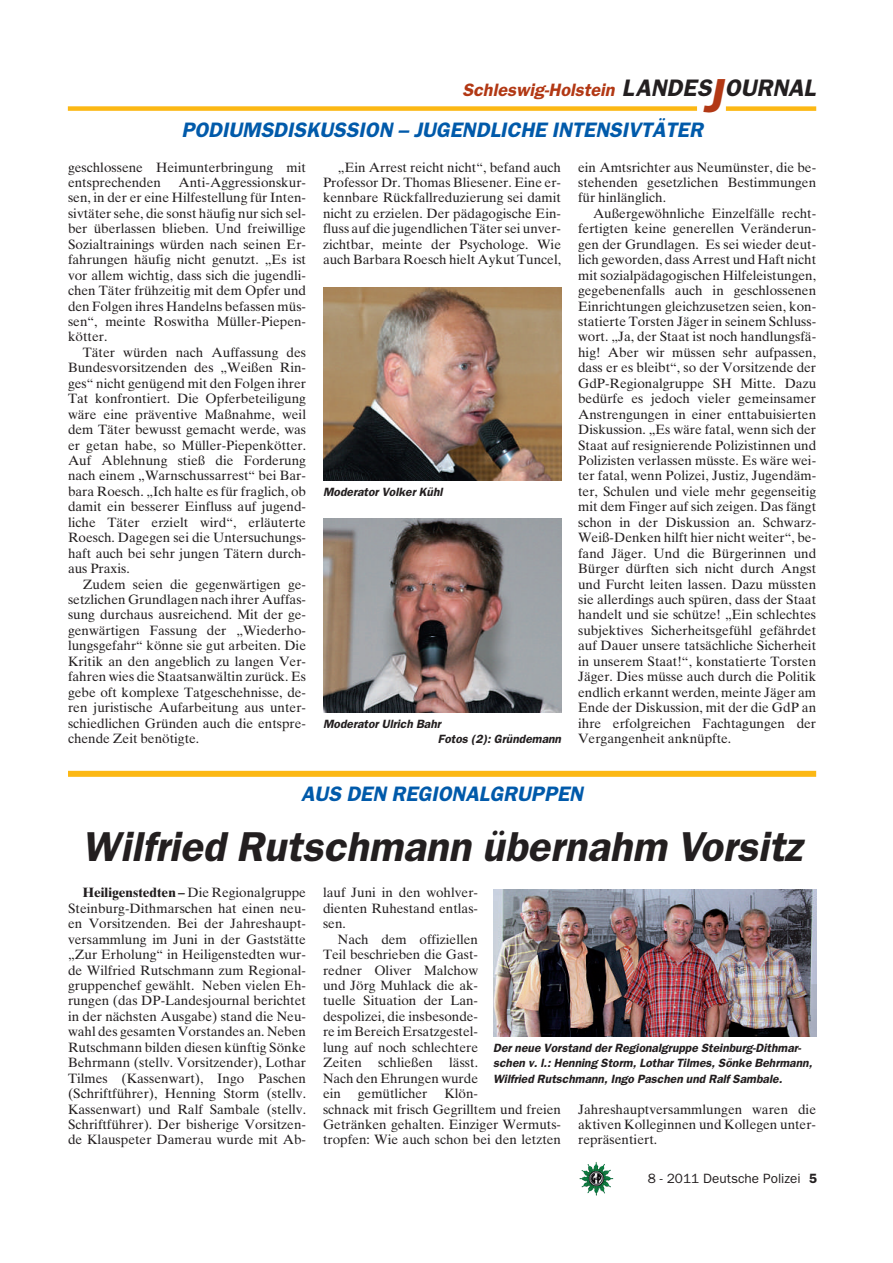
<style>
.page{position:relative;width:893px;height:1263px;background:#fff}
.page>*{position:absolute;margin:0;border:0;box-sizing:border-box;transform-origin:0 0}
.t1{font:42px "Franklin Gothic Demi Oblique OV LRVGMB";color:#231f20}
.t2{font:24px "Franklin Gothic Demi Oblique OV LRVGMB";color:#231f20}
.t3{font:21px "Franklin Gothic Demi Oblique OV LRVGMB";color:#015aaa}
.t4{font:18px "Franklin Gothic Demi Oblique OV LRVGMB";color:#b23814}
.t5{font:13.5px/15.5px "Times Ten Roman OV GRVGMB";color:#231f20;text-align:justify}
.t6{font:13.5px "Franklin Gothic Book OV CRVGMB";color:#231f20}
.t7{font:12px/15.5px "Franklin Gothic Demi Oblique OV LRVGMB";color:#231f20}
.s1{font-size:48px;color:#b23814}
.s2{font-family:"Times Ten Bold OV IRVGMB"}
.s3{font-family:"Franklin Gothic Demi OV DRVGMB"}
</style>
<div class="page">
<img style="left:581px;top:1164px;width:32px;height:32px">
<div style="left:68px;top:106px;width:629px;height:5px;background:#fcb814"></div>
<div style="left:726px;top:106px;width:90px;height:5px;background:#fcb814"></div>
<div style="left:68px;top:771px;width:748px;height:6px;background:#fcb814"></div>
<img style="left:493px;top:890px;width:323px;height:146px">
<img style="left:323px;top:287px;width:238px;height:193px">
<img style="left:323px;top:519px;width:238px;height:193px">
<h2 class="t2" style="left:622px;top:79px;width:195px">LANDES<span class="s1">J</span> OURNAL</h2>
<h3 class="t4" style="left:462px;top:83px;width:154px">Schleswig-Holstein</h3>
<h3 class="t3" style="left:181px;top:121px;width:523px">PODIUMSDISKUSSION – JUGENDLICHE INTENSIVTÄTER</h3>
<p class="t5" style="left:68px;top:161px;width:240px">geschlossene Heimunterbringung mit entsprechenden</p>
<p class="t5" style="left:68px;top:176px;width:240px;text-indent:110px">Anti-Aggressionskur&shy;sen, in der er eine Hilfestellung für Inten&shy;sivtäter sehe, die sonst häufig nur sich sel&shy;ber überlassen blieben. Und freiwillige Sozialtrainings würden nach seinen Er&shy;fahrungen häufig nicht genutzt. „Es ist vor allem wichtig, dass sich die jugendli&shy;chen Täter frühzeitig mit dem Opfer und den Folgen ihres Handelns befassen müs&shy;sen“, meinte Roswitha Müller-Piepen&shy;kötter.</p>
<p class="t5" style="left:68px;top:346px;width:240px;text-indent:15px">Täter würden nach Auffassung des Bundesvorsitzenden des „Weißen Rin&shy;ges“ nicht genügend mit den Folgen ihrer Tat konfrontiert. Die Opferbeteiligung wäre eine präventive Maßnahme, weil dem Täter bewusst gemacht werde, was er getan habe, so Müller-Piepenkötter.<br>Auf Ablehnung stieß die Forderung nach einem „Warnschussarrest“ bei Bar&shy;bara Roesch. „Ich halte es für fraglich, ob damit ein besserer Einfluss auf jugend&shy;liche Täter erzielt wird“, erläuterte Roesch. Dagegen sei die Untersuchungs&shy;haft auch bei sehr jungen Tätern durch&shy;aus Praxis.</p>
<p class="t5" style="left:68px;top:578px;width:240px;text-indent:15px">Zudem seien die gegenwärtigen ge&shy;setzlichen Grundlagen nach ihrer Auffas&shy;sung durchaus ausreichend. Mit der ge&shy;genwärtigen Fassung der „Wiederho&shy;lungsgefahr“ könne sie gut arbeiten. Die Kritik an den angeblich zu langen Ver&shy;fahren wies die Staatsanwältin zurück. Es gebe oft komplexe Tatgeschehnisse, de&shy;ren juristische Aufarbeitung aus unter&shy;schiedlichen Gründen auch die entspre&shy;chende Zeit benötigte.</p>
<p class="t5" style="left:323px;top:161px;width:240px;text-indent:15px">„Ein Arrest reicht nicht“, befand auch Professor Dr. Thomas Bliesener. Eine er&shy;kennbare Rückfallreduzierung sei damit nicht zu erzielen. Der pädagogische Ein&shy;fluss auf die jugendlichen Täter sei unver&shy;zichtbar, meinte der Psychologe. Wie auch Barbara Roesch hielt Aykut Tuncel,</p>
<p class="t5" style="left:578px;top:161px;width:240px">ein Amtsrichter aus Neumünster, die be&shy;stehenden gesetzlichen Bestimmungen für hinlänglich.</p>
<p class="t5" style="left:578px;top:207px;width:240px;text-indent:15px">Außergewöhnliche Einzelfälle recht&shy;fertigten keine generellen Veränderun&shy;gen der Grundlagen. Es sei wieder deut&shy;lich geworden, dass Arrest und Haft nicht mit sozialpädagogischen Hilfeleistungen, gegebenenfalls auch in geschlossenen Einrichtungen gleichzusetzen seien, kon&shy;statierte Torsten Jäger in seinem Schluss&shy;wort. „Ja, der Staat ist noch handlungsfä&shy;hig! Aber wir müssen sehr aufpassen, dass er es bleibt“, so der Vorsitzende der GdP-Regionalgruppe SH Mitte. Dazu bedürfe es jedoch vieler gemeinsamer Anstrengungen in einer enttabuisierten Diskussion. „Es wäre fatal, wenn sich der Staat auf resignierende Polizistinnen und Polizisten verlassen müsste. Es wäre wei&shy;ter fatal, wenn Polizei, Justiz, Jugendäm&shy;ter, Schulen und viele mehr gegenseitig mit dem Finger auf sich zeigen. Das fängt schon in der Diskussion an. Schwarz-Weiß-Denken hilft hier nicht weiter“, be&shy;fand Jäger. Und die Bürgerinnen und Bürger dürften sich nicht durch Angst und Furcht leiten lassen. Dazu müssten sie allerdings auch spüren, dass der Staat handelt und sie schütze! „Ein schlechtes subjektives Sicherheitsgefühl gefährdet auf Dauer unsere tatsächliche Sicherheit in unserem Staat!“, konstatierte Torsten Jäger. Dies müsse auch durch die Politik endlich erkannt werden, meinte Jäger am Ende der Diskussion, mit der die GdP an ihre erfolgreichen Fachtagungen der Vergangenheit anknüpfte.</p>
<p class="t7" style="left:323px;top:485px;width:121px">Moderator Volker Kühl</p>
<p class="t7" style="left:438px;top:716px;width:125px;text-indent:-115px">Moderator Ulrich Bahr<br>Fotos (2): Gründemann</p>
<h3 class="t3" style="left:301px;top:785px;width:283px">AUS DEN REGIONALGRUPPEN</h3>
<h1 class="t1" style="left:82px;top:831px;width:722px">Wilfried Rutschmann übernahm Vorsitz</h1>
<p class="t5" style="left:323px;top:886px;width:157px">lauf Juni in den wohlver&shy;dienten Ruhestand entlas&shy;sen.</p>
<p class="t5" style="left:323px;top:933px;width:239px;text-align:left;text-indent:15px">Nach dem offiziellen<br>Teil beschrieben die Gast-<br>redner Oliver Malchow<br>und Jörg Muhlack die ak-<br>tuelle Situation der Lan-<br>despolizei, die insbesonde-<br>re im Bereich Ersatzgestel-<br>lung auf noch schlechtere<br>Zeiten schließen lässt.<br>Nach den Ehrungen wurde<br>ein gemütlicher Klön-<br>schnack mit frisch Gegrilltem und freien<br>Getränken gehalten. Einziger Wermuts&shy;tropfen: Wie auch schon bei den letzten</p>
<p class="t5" style="left:68px;top:886px;width:239px;text-indent:15px"><span class="s2">Heiligenstedten –</span> Die Regionalgruppe Steinburg-Dithmarschen hat einen neu&shy;en Vorsitzenden. Bei der Jahreshaupt&shy;versammlung im Juni in der Gaststätte „Zur Erholung“ in Heiligenstedten wur&shy;de Wilfried Rutschmann zum Regional&shy;gruppenchef gewählt. Neben vielen Eh&shy;rungen (das DP-Landesjournal berichtet in der nächsten Ausgabe) stand die Neu&shy;wahl des gesamten Vorstandes an. Neben Rutschmann bilden diesen künftig Sönke Behrmann (stellv. Vorsitzender), Lothar Tilmes (Kassenwart), Ingo Paschen (Schriftführer), Henning Storm (stellv.<br>Kassenwart) und Ralf Sambale (stellv.<br>Schriftführer). Der bisherige Vorsitzen&shy;de Klauspeter Damerau wurde mit Ab-</p>
<p class="t7" style="left:493px;top:1041px;width:321px">Der neue Vorstand der Regionalgruppe Steinburg-Dithmar&shy;schen v. l.: Henning Storm, Lothar Tilmes, Sönke Behrmann,<br>Wilfried Rutschmann, Ingo Paschen und Ralf Sambale.</p>
<p class="t5" style="left:578px;top:1103px;width:239px">Jahreshauptversammlungen waren die aktiven Kolleginnen und Kollegen unter&shy;repräsentiert.</p>
<p class="t6" style="left:648px;top:1173px;width:171px">8 - 2011 Deutsche Polizei <span class="s3">5</span></p>
</div>
